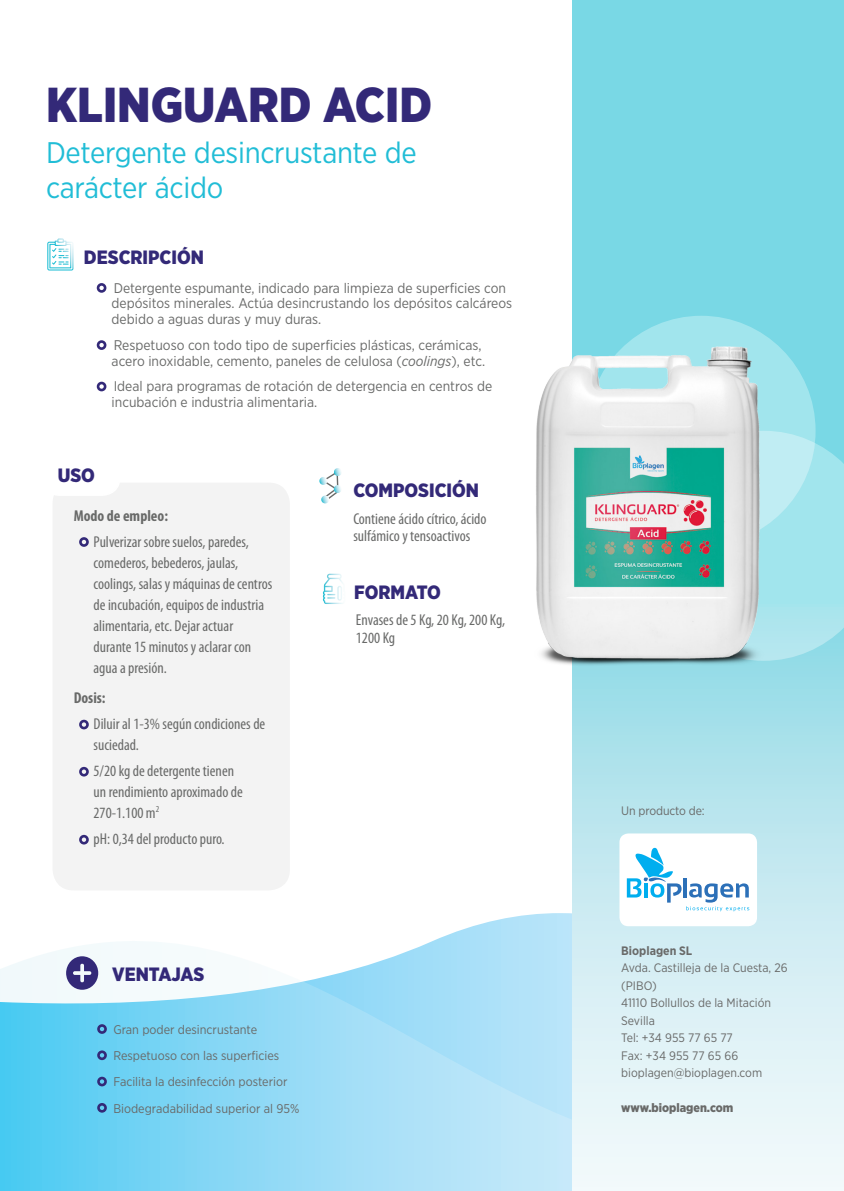
<style>
.page{position:relative;width:844px;height:1191px;background:#fff}
.page>*{position:absolute;margin:0;border:0;box-sizing:border-box;transform-origin:0 0}
.t1{font:900 49px "Gotham Narrow";color:#332978}
.t2{font:29.75px "Gotham Narrow";letter-spacing:-.01em;color:#21bdd6}
.t3{font:900 19.25px "Gotham Narrow";color:#332978}
.Basic{font:condensed 15.75px/21px "Myriad Pro";color:#696a69}
.Basic-2{font:700 condensed 15.75px "Myriad Pro";color:#696a69}
.Basic-3{font:14px/15.8px "Gotham Narrow";color:#696a69}
.Basic-4{font:12.6px "Gotham Narrow";color:#696a69}
.t4{font:12.25px "Gotham Narrow";color:#696a69}
.t5{font:900 12.25px "Gotham Narrow";color:#696a69}
.t6{font:700 12.25px "Gotham Narrow";color:#696a69}
.s1{font-style:italic}
</style>
<div class="page">
<svg style="left:456px;top:913px;width:117px;height:19px"></svg>
<svg style="left:0;top:932px;width:573px;height:259px"></svg>
<svg style="left:66px;top:956px;width:32px;height:33px"></svg>
<svg style="left:573px;top:0;width:270px;height:1191px;background:#aae4ed"></svg>
<svg style="left:833px;top:431px;width:10px;height:230px;background:#9be2eb"></svg>
<div style="left:97px;top:283px;width:9px;height:10px;border:3px solid #332978;border-radius:50%"></div>
<div style="left:97px;top:340px;width:9px;height:10px;border:3px solid #332978;border-radius:50%"></div>
<div style="left:97px;top:382px;width:9px;height:9px;border:3px solid #332978;border-radius:50%"></div>
<div style="left:97px;top:1024px;width:10px;height:9px;border:3px solid #332978;border-radius:50%"></div>
<div style="left:97px;top:1050px;width:10px;height:10px;border:3px solid #332978;border-radius:50%"></div>
<div style="left:97px;top:1076px;width:10px;height:10px;border:3px solid #332978;border-radius:50%"></div>
<div style="left:97px;top:1103px;width:10px;height:9px;border:3px solid #332978;border-radius:50%"></div>
<div style="left:52px;top:482px;width:238px;height:408px;background:#f3f3f3;border-radius:21px"></div>
<svg style="left:47px;top:238px;width:26px;height:32px"></svg>
<svg style="left:319px;top:468px;width:22px;height:36px"></svg>
<svg style="left:323px;top:573px;width:20px;height:31px"></svg>
<div style="left:619px;top:833px;width:137px;height:93px;background:#fff;border-radius:9px"></div>
<svg style="left:626px;top:848px;width:123px;height:63px"></svg>
<img style="left:536px;top:329px;width:297px;height:365px">
<div style="left:43px;top:456px;width:77px;height:39px;background:#fff;border-radius:18px"></div>
<div style="left:42px;top:455px;width:78px;height:41px;border:2px solid #fff;border-radius:18px"></div>
<div style="left:79px;top:537px;width:10px;height:10px;border:3px solid #332978;border-radius:50%"></div>
<div style="left:79px;top:719px;width:10px;height:10px;border:3px solid #332978;border-radius:50%"></div>
<div style="left:79px;top:767px;width:10px;height:9px;border:3px solid #332978;border-radius:50%"></div>
<div style="left:79px;top:835px;width:10px;height:9px;border:3px solid #332978;border-radius:50%"></div>
<p class="t1" style="left:46px;top:73px;width:387px">KLINGUARD ACID</p>
<p class="t2" style="left:46px;top:134px;width:372px">Detergente desincrustante de</p>
<p class="t2" style="left:46px;top:169px;width:179px">carácter ácido</p>
<p class="t3" style="left:84px;top:244px;width:121px">DESCRIPCIÓN</p>
<p class="Basic-3" style="left:112px;top:280px;width:402px">Detergente espumante, indicado para limpieza de superficies con depósitos minerales. Actúa desincrustando los depósitos calcáreos debido a aguas duras y muy duras.</p>
<p class="Basic-3" style="left:112px;top:337px;width:375px">Respetuoso con todo tipo de superficies plásticas, cerámicas, acero inoxidable, cemento, paneles de celulosa (<span class="s1">coolings</span>), etc.</p>
<p class="Basic-3" style="left:112px;top:378px;width:382px">Ideal para programas de rotación de detergencia en centros de incubación e industria alimentaria.</p>
<p class="t3" style="left:58px;top:463px;width:39px">USO</p>
<p class="Basic-2" style="left:74px;top:506px;width:96px">Modo de empleo:</p>
<p class="Basic" style="left:93px;top:531px;width:180px">Pulverizar sobre suelos, paredes, comederos, bebederos, jaulas, coolings, salas y máquinas de centros de incubación, equipos de industria alimentaria, etc. Dejar actuar durante 15 minutos y aclarar con agua a presión.</p>
<p class="Basic-2" style="left:74px;top:687px;width:33px">Dosis:</p>
<p class="Basic" style="left:93px;top:712px;width:173px">Diluir al 1-3% según condiciones de suciedad.</p>
<p class="Basic" style="left:93px;top:759px;width:151px">5/20 kg de detergente tienen un rendimiento aproximado de<br>270-1.100 m<sup>2</sup></p>
<p class="Basic" style="left:93px;top:827px;width:133px">pH: 0,34 del producto puro.</p>
<p class="t3" style="left:112px;top:961px;width:94px">VENTAJAS</p>
<p class="Basic-4" style="left:113px;top:1021px;width:145px">Gran poder desincrustante</p>
<p class="Basic-4" style="left:113px;top:1047px;width:167px">Respetuoso con las superficies</p>
<p class="Basic-4" style="left:113px;top:1074px;width:175px">Facilita la desinfección posterior</p>
<p class="Basic-4" style="left:113px;top:1100px;width:187px">Biodegradabilidad superior al 95%</p>
<p class="t3" style="left:353px;top:477px;width:127px">COMPOSICIÓN</p>
<p class="Basic" style="left:353px;top:510px;width:135px;line-height:17.5px">Contiene ácido cítrico, ácido sulfámico y tensoactivos</p>
<p class="t3" style="left:354px;top:580px;width:88px">FORMATO</p>
<p class="Basic" style="left:356px;top:611px;width:151px;line-height:17.5px">Envases de 5 Kg, 20 Kg, 200 Kg,<br>1200 Kg</p>
<p class="t4" style="left:621px;top:802px;width:85px">Un producto de:</p>
<p class="t6" style="left:621px;top:942px;width:73px">Bioplagen SL</p>
<p class="t4" style="left:621px;top:960px;width:168px">Avda. Castilleja de la Cuesta, 26</p>
<p class="t4" style="left:621px;top:978px;width:37px">(PIBO)</p>
<p class="t4" style="left:621px;top:995px;width:151px">41110 Bollullos de la Mitación</p>
<p class="t4" style="left:621px;top:1013px;width:35px">Sevilla</p>
<p class="t4" style="left:621px;top:1030px;width:113px">Tel: +34 955 77 65 77</p>
<p class="t4" style="left:621px;top:1048px;width:118px">Fax: +34 955 77 65 66</p>
<p class="t4" style="left:621px;top:1065px;width:142px">bioplagen@bioplagen.com</p>
<p class="t5" style="left:621px;top:1100px;width:114px">www.bioplagen.com</p>
</div>
